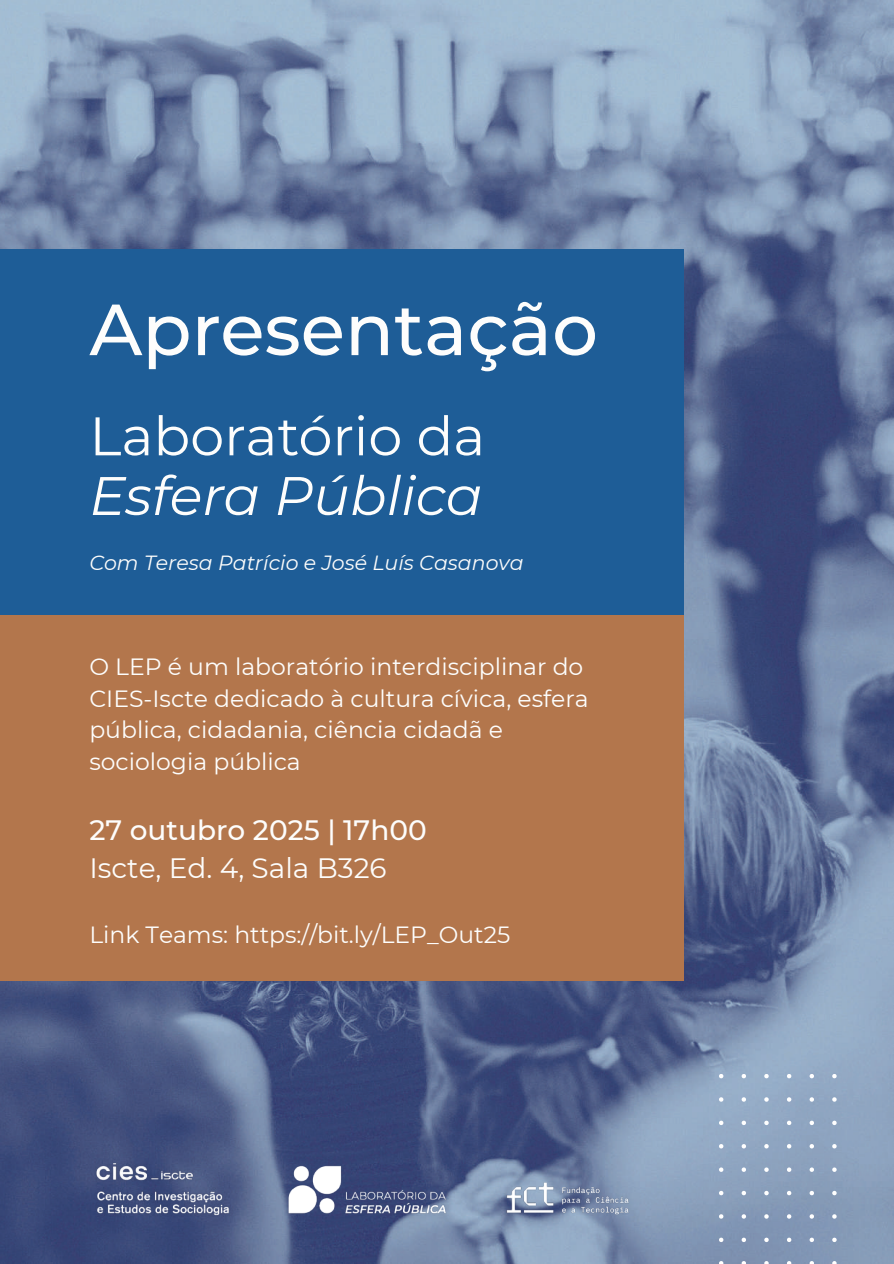
<style>
.page{position:relative;width:894px;height:1264px;background:#fff}
.page>*{position:absolute;margin:0;border:0;box-sizing:border-box;transform-origin:0 0}
.t1{font:500 72.15px "Montserrat";color:#fdfdfc}
.t2{font:54.15px "Montserrat";color:#fdfdfc}
.t3{font:italic 54.15px "Montserrat";color:#fdfdfc}
.t4{font:500 28.05px "Montserrat";color:#fdfdfc}
.t5{font:28.05px "Montserrat";color:#fdfdfc}
.t6{font:23.55px/31.5px "Montserrat";color:#fdfdfc}
.t7{font:23.4px "Montserrat";color:#fdfdfc}
.t8{font:italic 20.4px "Montserrat";color:#fdfdfc}
</style>
<div class="page">
<img style="left:0;top:0;width:893px;height:1263px">
<svg style="left:718px;top:1073px;width:118px;height:190px;background:#8ea3be"></svg>
<img style="left:273px;top:1148px;width:187px;height:82px">
<div style="left:0;top:598px;width:683px;height:383px;background:#b3764c"></div>
<div style="left:0;top:249px;width:683px;height:366px;background:#1e5d97"></div>
<img style="left:89px;top:1152px;width:147px;height:70px">
<img style="left:479px;top:1148px;width:176px;height:100px">
<h1 class="t1" style="left:89px;top:279px;width:510px">Apresentação</h1>
<h2 class="t2" style="left:89px;top:399px;width:397px">Laboratório da</h2>
<h2 class="t3" style="left:89px;top:458px;width:394px">Esfera Pública</h2>
<p class="t8" style="left:89px;top:549px;width:435px">Com Teresa Patrício e José Luís Casanova</p>
<p class="t6" style="left:89px;top:650px;width:500px">O LEP é um laboratório interdisciplinar do CIES-Iscte dedicado à cultura cívica, esfera pública, cidadania, ciência cidadã e sociologia pública</p>
<p class="t4" style="left:89px;top:810px;width:339px">27 outubro 2025 | 17h00</p>
<p class="t5" style="left:89px;top:848px;width:298px">Iscte, Ed. 4, Sala B326</p>
<p class="t7" style="left:89px;top:918px;width:422px">Link Teams: https://bit.ly/LEP_Out25</p>
</div>
